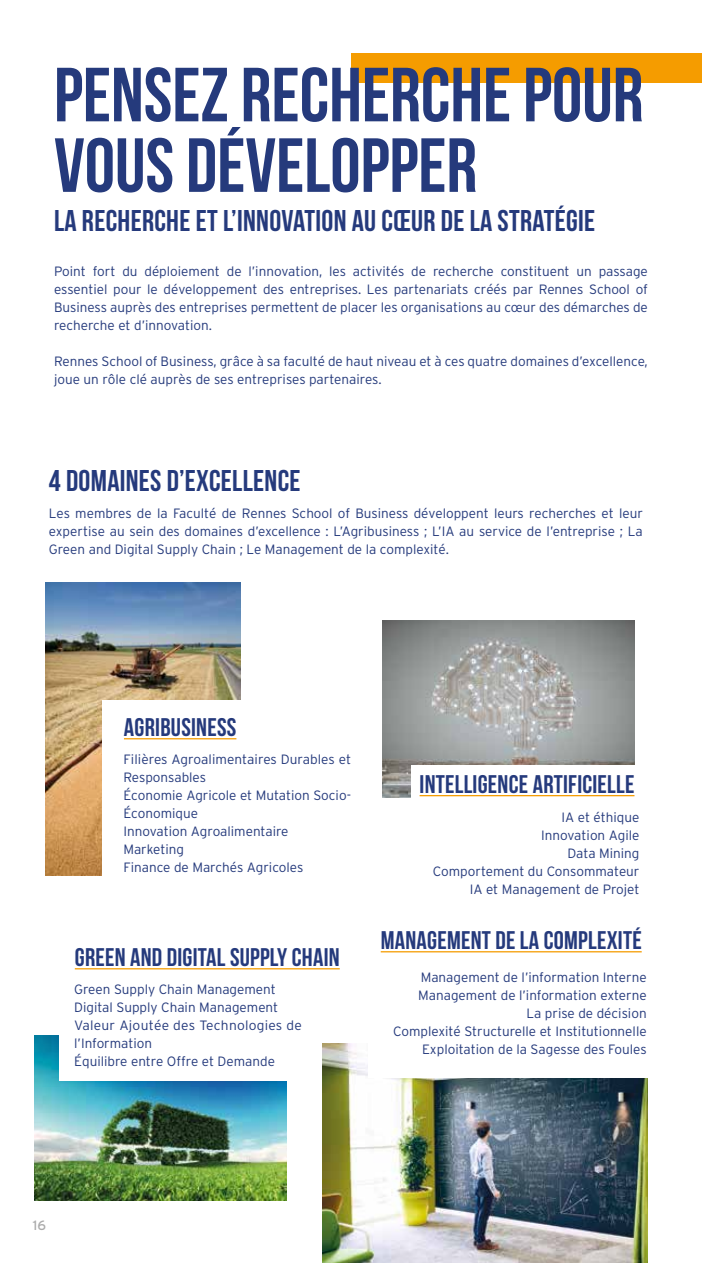
<style>
.page{position:relative;width:702px;height:1263px;background:#fff}
.page>*{position:absolute;margin:0;border:0;box-sizing:border-box;transform-origin:0 0}
.t1{font:700 76.5px/70.5px "Bebas Neue";color:#253a7c}
.t2{font:700 30px "Bebas Neue";letter-spacing:.01em;color:#253a7c}
.t3{font:700 25.5px "Bebas Neue";letter-spacing:.01em;color:#253a7c}
.t4{font:300 13.5px/18px "Interstate";color:#253a7c}
.t5{font:13.5px "Interstate";color:#acacac}
</style>
<div class="page">
<img style="left:322px;top:1043px;width:326px;height:220px">
<img style="left:35px;top:1035px;width:251px;height:165px">
<img style="left:383px;top:621px;width:251px;height:176px">
<img style="left:45px;top:583px;width:195px;height:293px">
<div style="left:351px;top:53px;width:351px;height:30px;background:#f59c00"></div>
<div style="left:102px;top:700px;width:265px;height:226px;background:#fff"></div>
<hr style="left:124px;top:738px;width:112px;height:1px;background:#f59c00">
<div style="left:411px;top:765px;width:241px;height:159px;background:#fff"></div>
<div style="left:368px;top:973px;width:305px;height:105px;background:#fff"></div>
<div style="left:60px;top:982px;width:258px;height:98px;background:#fff"></div>
<hr style="left:419px;top:795px;width:215px;height:1px;background:#f59c00">
<hr style="left:75px;top:968px;width:265px;height:1px;background:#f59c00">
<hr style="left:381px;top:951px;width:260px;height:1px;background:#f59c00">
<h1 class="t1" style="left:54px;top:59px;width:591px">PENSEZ RECHERCHE POUR<br>VOUS DÉVELOPPER</h1>
<h2 class="t2" style="left:54px;top:204px;width:542px">LA RECHERCHE ET L’INNOVATION AU CŒUR DE LA STRATÉGIE</h2>
<p class="t4" style="left:54px;top:262px;width:595px;text-align:justify">Point fort du déploiement de l’innovation, les activités de recherche constituent un passage essentiel pour le développement des entreprises. Les partenariats créés par Rennes School of Business auprès des entreprises permettent de placer les organisations au cœur des démarches de recherche et d’innovation.</p>
<p class="t4" style="left:54px;top:352px;width:595px">Rennes School of Business, grâce à sa faculté de haut niveau et à ces quatre domaines d’excellence, joue un rôle clé auprès de ses entreprises partenaires.</p>
<h2 class="t2" style="left:49px;top:464px;width:253px">4 DOMAINES D’EXCELLENCE</h2>
<p class="t4" style="left:49px;top:504px;width:595px;text-align:justify">Les membres de la Faculté de Rennes School of Business développent leurs recherches et leur expertise au sein des domaines d’excellence : L’Agribusiness ; L’IA au service de l’entreprise ; La Green and Digital Supply Chain ; Le Management de la complexité.</p>
<h3 class="t3" style="left:124px;top:713px;width:114px">AGRIBUSINESS</h3>
<p class="t4" style="left:123px;top:750px;width:229px">Filières Agroalimentaires Durables et<br>Responsables<br>Économie Agricole et Mutation Socio-<br>Économique<br>Innovation Agroalimentaire<br>Marketing<br>Finance de Marchés Agricoles</p>
<h3 class="t3" style="left:75px;top:943px;width:266px">GREEN AND DIGITAL SUPPLY CHAIN</h3>
<p class="t4" style="left:74px;top:980px;width:229px">Green Supply Chain Management<br>Digital Supply Chain Management<br>Valeur Ajoutée des Technologies de l’Information<br>Équilibre entre Offre et Demande</p>
<h3 class="t3" style="left:419px;top:770px;width:216px">INTELLIGENCE ARTIFICIELLE</h3>
<p class="t4" style="left:433px;top:808px;width:208px;text-align:right">IA et éthique<br>Innovation Agile<br>Data Mining<br>Comportement du Consommateur<br>IA et Management de Projet</p>
<h3 class="t3" style="left:381px;top:926px;width:262px">MANAGEMENT DE LA COMPLEXITÉ</h3>
<p class="t4" style="left:393px;top:968px;width:255px;text-align:right">Management de l’information Interne Management de l’information externe<br>La prise de décision<br>Complexité Structurelle et Institutionnelle Exploitation de la Sagesse des Foules</p>
<p class="t5" style="left:33px;top:1218px;width:15px">16</p>
</div>
